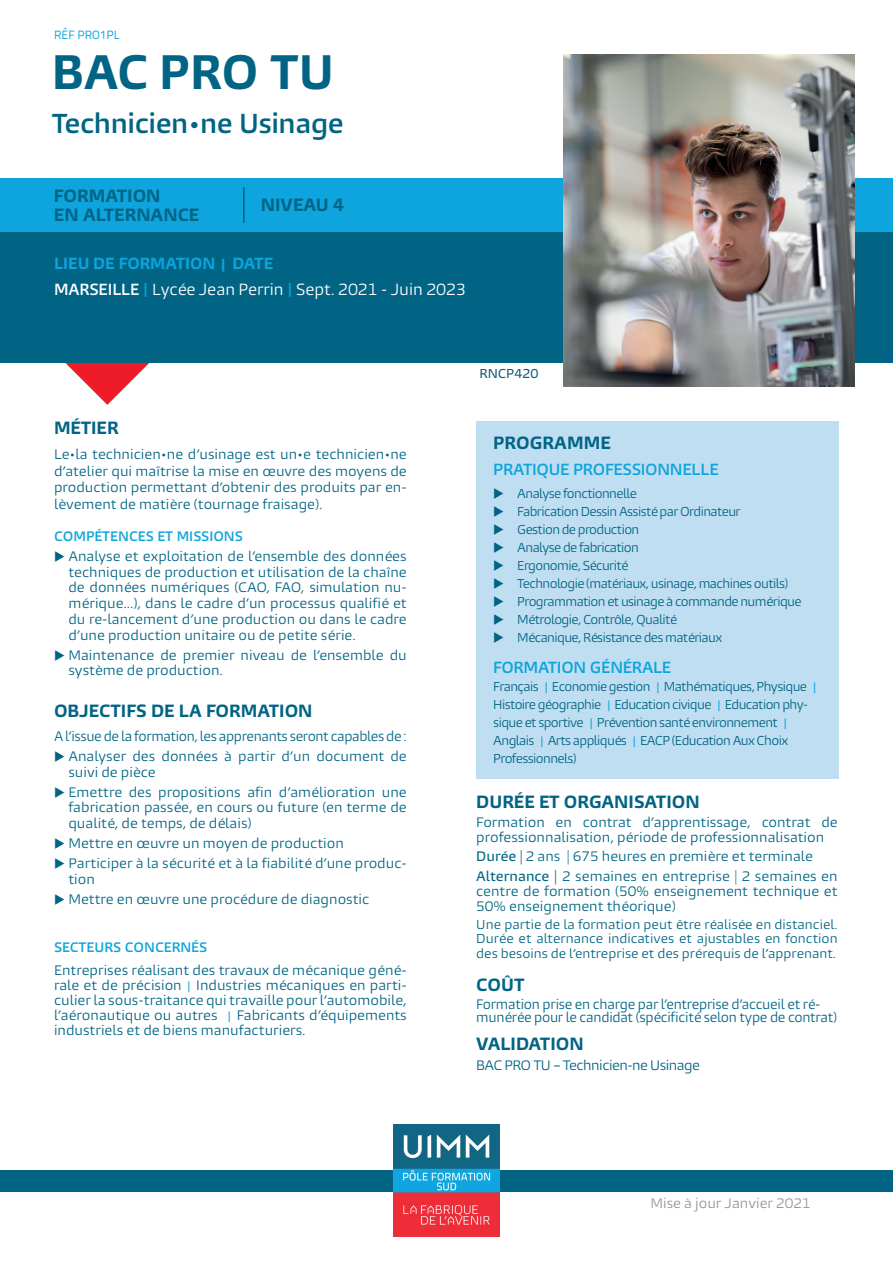
<style>
.page{position:relative;width:893px;height:1263px;background:#fff}
.page>*{position:absolute;margin:0;border:0;box-sizing:border-box;transform-origin:0 0}
.t1{font:700 45px "Burlingame Pro";color:#016484}
.t2{font:600 25.5px "Burlingame Pro";letter-spacing:-.02em;color:#016484}
.t3{font:700 16.5px/19.5px "Burlingame Pro";color:#016484}
.t4{font:15px/26.7px "Burlingame Pro";letter-spacing:-.005em;color:#fff}
.t5{font:600 15px "Burlingame Pro";letter-spacing:-.02em;color:#0ea4dd}
.t6{font:600 15px "Burlingame Pro";letter-spacing:-.02em;color:#0ca4dc}
.t7{font:12.75px/15.8px "Burlingame Pro";color:#016484}
.t8{font:12.75px/13.5px "Burlingame Pro";letter-spacing:-.02em;color:#016484;scale:.96 1}
.t9{font:12.75px "Burlingame Pro";letter-spacing:-.03em;color:#016484;scale:.96 1}
.t10{font:600 12.75px "Burlingame Pro";color:#0ea4dd}
.t11{font:12.75px "Burlingame Pro";letter-spacing:-.04em;color:#016484}
.t12{font:12.75px "Burlingame Pro";color:#939598}
.t13{font:12px/18px "Burlingame Pro";letter-spacing:-.05em;color:#016484}
.t14{font:12px/13.5px "Burlingame Pro";color:#016484}
.t15{font:12px "Titillium Text 22 L";color:#0ea4dd}
.t16{font:500 12px "Burlingame Pro";color:#165e7e}
.s1{font-weight:700;color:#0ca4dc}
.s2{font-family:"Franklin Gothic";font-weight:600;color:#0ca4dc}
.s3{font-weight:600}
.s4{font-family:"Bernard";font-stretch:condensed;color:#0ea4dd}
.s5{font-family:"Franklin Gothic";color:#0ca4dc}
.s6{font-family:"Franklin Gothic";font-size:12.75px;color:#0ca4dc}
.s7{font-weight:500}
</style>
<div class="page">
<svg style="left:61px;top:362px;width:93px;height:43px"></svg>
<div style="left:0;top:1170px;width:893px;height:22px;background:#016484"></div>
<div style="left:476px;top:421px;width:363px;height:357px;background:#c0def2"></div>
<div style="left:0;top:229px;width:893px;height:133px;background:#016484"></div>
<img style="left:394px;top:1125px;width:105px;height:112px">
<div style="left:0;top:178px;width:893px;height:54px;background:#0ea4dd"></div>
<hr style="left:243px;top:187px;width:2px;height:36px;background:#016484">
<img style="left:563px;top:55px;width:291px;height:332px">
<p class="t15" style="left:54px;top:26px;width:67px">RÉF PRO1PL</p>
<h1 class="t1" style="left:52px;top:44px;width:283px">BAC PRO TU</h1>
<h2 class="t2" style="left:52px;top:108px;width:293px">Technicien•ne Usinage</h2>
<p class="t3" style="left:54px;top:186px;width:147px">FORMATION<br>EN ALTERNANCE</p>
<p class="t3" style="left:261px;top:195px;width:85px">NIVEAU 4</p>
<p class="t4" style="left:54px;top:250px;width:414px"><span class="s1">LIEU DE FORMATION</span> <span class="s2">|</span> <span class="s1">DATE<br></span><span class="s3">MARSEILLE</span> <span class="s4">|</span> Lycée Jean Perrin <span class="s4">|</span> Sept. 2021 - Juin 2023</p>
<p class="t3" style="left:54px;top:419px;width:66px">MÉTIER</p>
<p class="t7" style="left:54px;top:446px;width:354px;line-height:16.5px;text-align:justify">Le•la technicien•ne d’usinage est un•e technicien•ne d’atelier qui maîtrise la mise en œuvre des moyens de production permettant d’obtenir des produits par en&shy;lèvement de matière (tournage fraisage).</p>
<p class="t10" style="left:54px;top:528px;width:190px">COMPÉTENCES ET MISSIONS</p>
<p class="t7" style="left:68px;top:548px;width:340px;text-align:justify;text-indent:-14px">◆ Analyse et exploitation de l’ensemble des données techniques de production et utilisation de la chaîne de données numériques (CAO, FAO, simulation nu&shy;mérique…), dans le cadre d’un processus qualifié et du re-lancement d’une production ou dans le cadre d’une production unitaire ou de petite série.</p>
<p class="t7" style="left:68px;top:647px;width:340px;text-indent:-14px">◆ Maintenance de premier niveau de l’ensemble du système de production.</p>
<p class="t3" style="left:54px;top:701px;width:260px">OBJECTIFS DE LA FORMATION</p>
<p class="t9" style="left:54px;top:728px;width:369px">A l’issue de la formation, les apprenants seront capables de :</p>
<p class="t7" style="left:68px;top:748px;width:340px;text-indent:-14px">◆ Analyser des données à partir d’un document de suivi de pièce</p>
<p class="t7" style="left:68px;top:784px;width:340px;text-align:justify;text-indent:-14px">◆ Emettre des propositions afin d’amélioration une fabrication passée, en cours ou future (en terme de qualité, de temps, de délais)</p>
<p class="t7" style="left:54px;top:835px;width:291px">◆ Mettre en œuvre un moyen de production</p>
<p class="t7" style="left:68px;top:855px;width:340px;text-indent:-14px">◆ Participer à la sécurité et à la fiabilité d’une produc&shy;tion</p>
<p class="t7" style="left:54px;top:891px;width:317px">◆ Mettre en œuvre une procédure de diagnostic</p>
<p class="t10" style="left:54px;top:939px;width:155px">SECTEURS CONCERNÉS</p>
<p class="t7" style="left:54px;top:963px;width:354px;line-height:15px;text-align:justify">Entreprises réalisant des travaux de mécanique géné&shy;rale et de précision <span class="s5">|</span> Industries mécaniques en parti&shy;culier la sous-traitance qui travaille pour l’automobile, l’aéronautique ou autres <span class="s5">|</span> Fabricants d’équipements industriels et de biens manufacturiers.</p>
<p class="t16" style="left:480px;top:366px;width:60px">RNCP420</p>
<p class="t3" style="left:493px;top:433px;width:119px">PROGRAMME</p>
<p class="t5" style="left:493px;top:460px;width:227px">PRATIQUE PROFESSIONNELLE</p>
<p class="t13" style="left:493px;top:484px;width:145px">◆ Analyse fonctionnelle</p>
<p class="t13" style="left:493px;top:502px;width:249px">◆ Fabrication Dessin Assisté par Ordinateur</p>
<p class="t13" style="left:493px;top:520px;width:148px">◆ Gestion de production</p>
<p class="t13" style="left:493px;top:538px;width:147px">◆ Analyse de fabrication</p>
<p class="t13" style="left:493px;top:556px;width:137px">◆ Ergonomie, Sécurité</p>
<p class="t13" style="left:493px;top:574px;width:297px">◆ Technologie (matériaux, usinage, machines outils)</p>
<p class="t13" style="left:493px;top:592px;width:310px">◆ Programmation et usinage à commande numérique</p>
<p class="t13" style="left:493px;top:610px;width:185px">◆ Métrologie, Contrôle, Qualité</p>
<p class="t13" style="left:493px;top:628px;width:230px">◆ Mécanique, Résistance des matériaux</p>
<p class="t6" style="left:493px;top:657px;width:180px">FORMATION GÉNÉRALE</p>
<p class="t13" style="left:493px;top:677px;width:326px">Français <span class="s6">|</span> Economie gestion <span class="s6">|</span> Mathématiques, Physique <span class="s6">| </span>Histoire géographie <span class="s6">|</span> Education civique <span class="s6">|</span> Education phy&shy;sique et sportive <span class="s6">|</span> Prévention santé environnement <span class="s6">| </span>Anglais <span class="s6">|</span> Arts appliqués <span class="s6">|</span> EACP (Education Aux Choix Professionnels)</p>
<p class="t3" style="left:476px;top:792px;width:225px">DURÉE ET ORGANISATION</p>
<p class="t7" style="left:476px;top:815px;width:363px;line-height:15px">Formation en contrat d’apprentissage, contrat de professionnalisation, période de professionnalisation</p>
<p class="t7" style="left:476px;top:847px;width:363px;line-height:19.2px"><span class="s7">Durée |</span> 2 ans | 675 heures en première et terminale<br><span class="s7">Alternance |</span> 2 semaines en entreprise | 2 semaines en</p>
<p class="t7" style="left:476px;top:883px;width:363px">centre de formation (50% enseignement technique et<br>50% enseignement théorique)</p>
<p class="t14" style="left:476px;top:918px;width:363px">Une partie de la formation peut être réalisée en distanciel.<br>Durée et alternance indicatives et ajustables en fonction</p>
<p class="t14" style="left:476px;top:947px;width:361px">des besoins de l’entreprise et des prérequis de l’apprenant.</p>
<p class="t3" style="left:476px;top:975px;width:50px">COÛT</p>
<p class="t8" style="left:476px;top:997px;width:377px">Formation prise en charge par l’entreprise d’accueil et ré&shy;munérée pour le candidat (spécificité selon type de contrat)</p>
<p class="t3" style="left:476px;top:1035px;width:109px">VALIDATION</p>
<p class="t11" style="left:476px;top:1057px;width:225px">BAC PRO TU – Technicien-ne Usinage</p>
<p class="t12" style="left:650px;top:1195px;width:162px">Mise à jour Janvier 2021</p>
</div>
